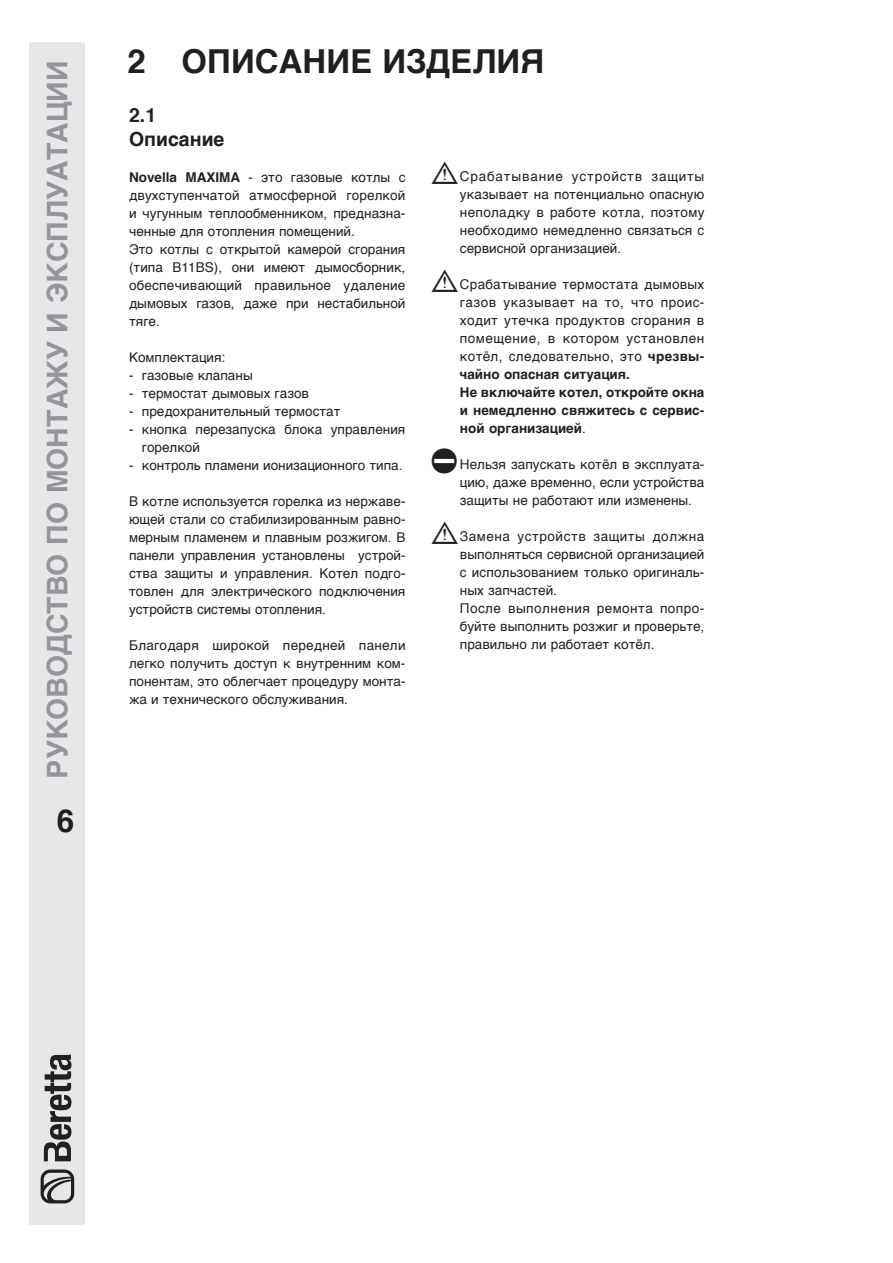
<style>
.page{position:relative;width:893px;height:1263px;background:#fff}
.page>*{position:absolute;margin:0;border:0;box-sizing:border-box;transform-origin:0 0}
.t1{font:700 33px "Helvetica";color:#231f20}
.t2{font:700 31.5px "Helvetica";color:#231f20}
.t3{font:700 28.5px "Helvetica";color:#939598}
.t4{font:700 19.5px/23.4px "Helvetica";color:#231f20}
.t5{font:13.5px/18px "Helvetica";color:#231f20;text-align:justify}
.t6{font:13.5px/18px "Helvetica";letter-spacing:.025em;color:#231f20}
.s1{font-weight:700}
.s2{font-family:"Sym PM Normal Normal";font-size:27px}
</style>
<div class="page">
<div style="left:30px;top:43px;width:55px;height:1182px;background:#e6e7e9"></div>
<svg style="left:41px;top:1169px;width:33px;height:34px"></svg>
<svg style="left:44px;top:1054px;width:27px;height:107px"></svg>
<h3 class="t3" style="left:35px;top:778px;width:719px;rotate:-90deg">Руководство по монтажу и эксплуатации</h3>
<h2 class="t2" style="left:57px;top:795px;width:19px">6</h2>
<h1 class="t1" style="left:128px;top:35px;width:418px">2 ОПИСАНИЕ ИЗДЕЛИЯ</h1>
<h3 class="t4" style="left:129px;top:104px;width:97px">2.1<br>Описание</h3>
<p class="t5" style="left:129px;top:168px;width:278px;text-align:left"><span class="s1">Novella MAXIMA</span> - это газовые котлы с двухступенчатой атмосферной горелкой и чугунным теплообменником, предназна&shy;ченные для отопления помещений.<br>Это котлы с открытой камерой сгорания (типа В11BS), они имеют дымосборник, обеспечивающий правильное удаление дымовых газов, даже при нестабильной тяге.</p>
<p class="t5" style="left:129px;top:348px;width:98px">Комплектация:</p>
<p class="t5" style="left:129px;top:366px;width:125px">- газовые клапаны</p>
<p class="t5" style="left:129px;top:384px;width:182px">- термостат дымовых газов</p>
<p class="t5" style="left:129px;top:402px;width:213px">- предохранительный термостат</p>
<p class="t5" style="left:142px;top:420px;width:265px;text-indent:-13px">- кнопка перезапуска блока управления горелкой</p>
<p class="t5" style="left:129px;top:456px;width:275px">- контроль пламени ионизационного типа.</p>
<p class="t5" style="left:129px;top:492px;width:278px">В котле используется горелка из нержаве&shy;ющей стали со стабилизированным равно&shy;мерным пламенем и плавным розжигом. В панели управления установлены устрой&shy;ства защиты и управления. Котел подго&shy;товлен для электрического подключения устройств системы отопления.</p>
<p class="t5" style="left:129px;top:636px;width:278px">Благодаря широкой передней панели легко получить доступ к внутренним ком&shy;понентам, это облегчает процедуру монта&shy;жа и технического обслуживания.</p>
<p class="t5" style="left:460px;top:167px;width:246px;text-indent:-29px"><span class="s2">b</span>Срабатывание устройств защиты указывает на потенциально опасную неполадку в работе котла, поэтому необходимо немедленно связаться с сервисной организацией.</p>
<p class="t6" style="left:460px;top:275px;width:246px;text-indent:-29px"><span class="s2">b</span> Срабатывание термостата дымовых газов указывает на то, что проис&shy;ходит утечка продуктов сгорания в помещение, в котором установлен котёл, следовательно, это <span class="s1">чрезвы&shy;чайно опасная ситуация.<br>Не включайте котел, откройте окна и немедленно свяжитесь с сервис&shy;ной организацией</span>.</p>
<p class="t5" style="left:460px;top:455px;width:246px;text-indent:-29px"><span class="s2">a</span>Нельзя запускать котёл в эксплуата&shy;цию, даже временно, если устройства защиты не работают или изменены.</p>
<p class="t5" style="left:460px;top:527px;width:246px;text-align:left;text-indent:-29px"><span class="s2">b</span>Замена устройств защиты должна выполняться сервисной организацией с использованием только оригиналь&shy;ных запчастей.<br>После выполнения ремонта попро&shy;буйте выполнить розжиг и проверьте, правильно ли работает котёл.</p>
</div>
